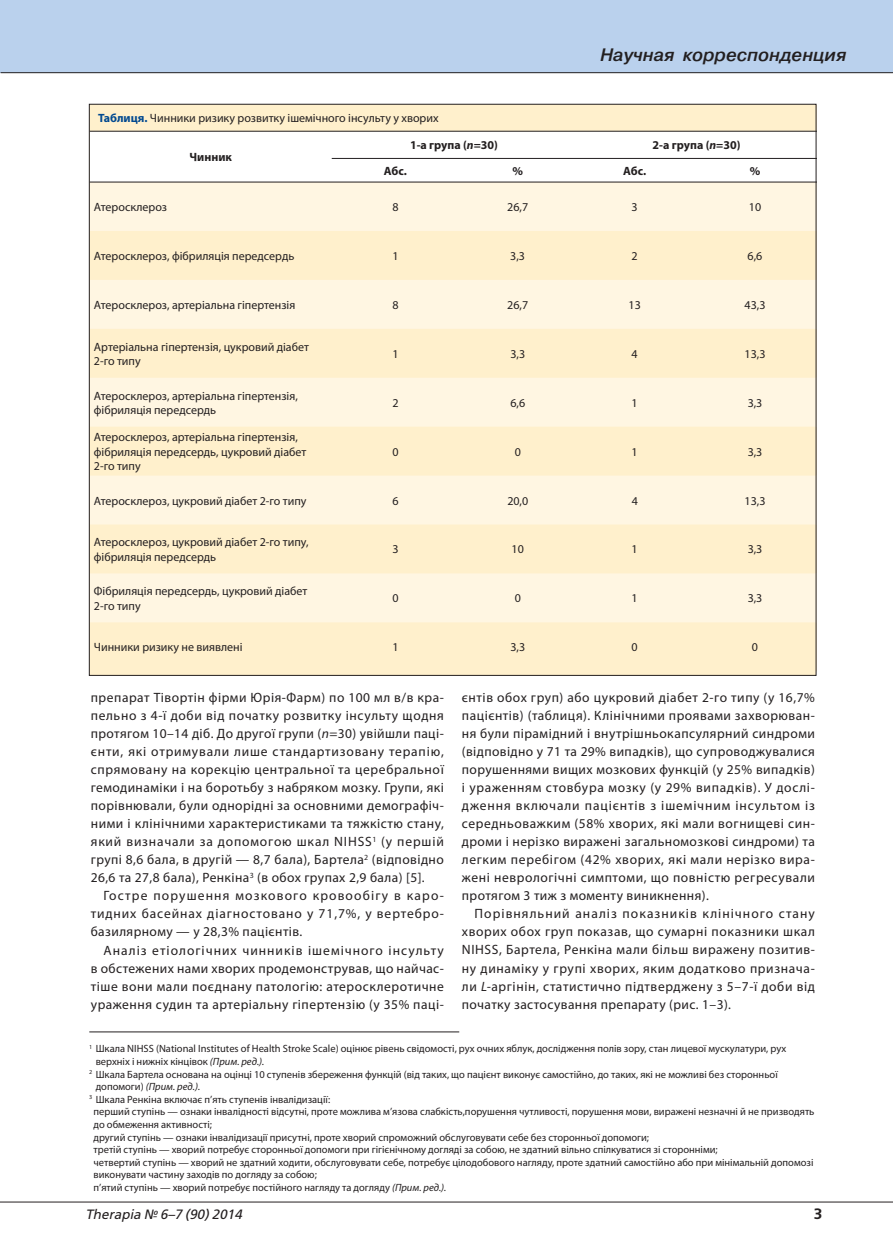
<style>
.page{position:relative;width:893px;height:1255px;background:#fff}
.page>*{position:absolute;margin:0;border:0;box-sizing:border-box;transform-origin:0 0}
.t1{font:italic 500 18px "Pragmatica";color:#231f20}
.t2{font:600 15px "Free Set";color:#231f20}
.t3{font:13.5px/18px "Myriad Pro";letter-spacing:.035em;color:#231f20;text-align:justify}
.t4{font:italic 13.5px "Free Set";color:#231f20}
.t5{font:12px/14.4px "Myriad Pro";color:#231f20}
.t6{font:700 12px "Myriad Pro";color:#231f20}
.t7{font:10.5px "Myriad Pro";color:#231f20}
.t8{font:italic 10.5px "Myriad Pro";color:#231f20}
.s1{font-weight:700;color:#004990}
.s2{font-style:italic}
.s3{font-style:normal}
</style>
<div class="page">
<div style="left:0;top:0;width:893px;height:72px;background:#bad1ed"></div>
<hr style="left:1px;top:72px;width:892px;height:1px;background:#231f20">
<hr style="left:0;top:1201px;width:893px;height:1px;background:#231f20">
<div style="left:91px;top:105px;width:726px;height:566px;background:#fff0cc"></div>
<svg style="left:91px;top:132px;width:726px;height:50px"></svg>
<svg style="left:91px;top:183px;width:726px;height:439px;background:#fef3d7"></svg>
<hr style="left:90px;top:131px;width:727px;height:1px;background:#231f20">
<hr style="left:332px;top:158px;width:485px;height:1px;background:#231f20">
<hr style="left:90px;top:182px;width:727px;height:1px;background:#231f20">
<hr style="left:89px;top:1031px;width:370px;height:1px;background:#231f20">
<h1 class="t1" style="left:600px;top:48px;width:248px">Научная корреспонденция</h1>
<p class="t5" style="left:98px;top:112px;width:342px"><span class="s1">Таблиця.</span> Чинники ризику розвитку ішемічного інсульту у хворих</p>
<p class="t6" style="left:190px;top:153px;width:44px">Чинник</p>
<p class="t6" style="left:410px;top:141px;width:89px">1-а група (<span class="s2">n=</span>30)</p>
<p class="t6" style="left:653px;top:141px;width:89px">2-а група (<span class="s2">n=</span>30)</p>
<p class="t6" style="left:384px;top:166px;width:25px">Абс.</p>
<p class="t6" style="left:512px;top:166px;width:12px">%</p>
<p class="t6" style="left:623px;top:166px;width:25px">Абс.</p>
<p class="t6" style="left:750px;top:166px;width:12px">%</p>
<p class="t5" style="left:94px;top:201px;width:75px">Атеросклероз</p>
<p class="t5" style="left:392px;top:201px;width:8px">8</p>
<p class="t5" style="left:507px;top:201px;width:22px">26,7</p>
<p class="t5" style="left:632px;top:201px;width:8px">3</p>
<p class="t5" style="left:749px;top:201px;width:14px">10</p>
<p class="t5" style="left:94px;top:250px;width:202px">Атеросклероз, фібриляція передсердь</p>
<p class="t5" style="left:392px;top:250px;width:8px">1</p>
<p class="t5" style="left:510px;top:250px;width:16px">3,3</p>
<p class="t5" style="left:632px;top:250px;width:8px">2</p>
<p class="t5" style="left:748px;top:250px;width:16px">6,6</p>
<p class="t5" style="left:94px;top:299px;width:203px">Атеросклероз, артеріальна гіпертензія</p>
<p class="t5" style="left:392px;top:299px;width:8px">8</p>
<p class="t5" style="left:507px;top:299px;width:22px">26,7</p>
<p class="t5" style="left:628px;top:299px;width:14px">13</p>
<p class="t5" style="left:745px;top:299px;width:22px">43,3</p>
<p class="t5" style="left:94px;top:340px;width:217px">Артеріальна гіпертензія, цукровий діабет<br>2-го типу</p>
<p class="t5" style="left:392px;top:348px;width:8px">1</p>
<p class="t5" style="left:510px;top:348px;width:16px">3,3</p>
<p class="t5" style="left:632px;top:348px;width:8px">4</p>
<p class="t5" style="left:745px;top:348px;width:22px">13,3</p>
<p class="t5" style="left:94px;top:389px;width:205px">Атеросклероз, артеріальна гіпертензія, фібриляція передсердь</p>
<p class="t5" style="left:392px;top:397px;width:8px">2</p>
<p class="t5" style="left:510px;top:397px;width:16px">6,6</p>
<p class="t5" style="left:632px;top:397px;width:8px">1</p>
<p class="t5" style="left:748px;top:397px;width:16px">3,3</p>
<p class="t5" style="left:94px;top:431px;width:214px">Атеросклероз, артеріальна гіпертензія, фібриляція передсердь, цукровий діабет<br>2-го типу</p>
<p class="t5" style="left:392px;top:445px;width:8px">0</p>
<p class="t5" style="left:515px;top:445px;width:8px">0</p>
<p class="t5" style="left:632px;top:445px;width:8px">1</p>
<p class="t5" style="left:748px;top:445px;width:16px">3,3</p>
<p class="t5" style="left:94px;top:494px;width:214px">Атеросклероз, цукровий діабет 2-го типу</p>
<p class="t5" style="left:392px;top:494px;width:8px">6</p>
<p class="t5" style="left:507px;top:494px;width:22px">20,0</p>
<p class="t5" style="left:632px;top:494px;width:8px">4</p>
<p class="t5" style="left:745px;top:494px;width:22px">13,3</p>
<p class="t5" style="left:94px;top:536px;width:216px">Атеросклероз, цукровий діабет 2-го типу, фібриляція передсердь</p>
<p class="t5" style="left:392px;top:543px;width:8px">3</p>
<p class="t5" style="left:512px;top:543px;width:14px">10</p>
<p class="t5" style="left:632px;top:543px;width:8px">1</p>
<p class="t5" style="left:748px;top:543px;width:16px">3,3</p>
<p class="t5" style="left:94px;top:585px;width:215px">Фібриляція передсердь, цукровий діабет<br>2-го типу</p>
<p class="t5" style="left:392px;top:592px;width:8px">0</p>
<p class="t5" style="left:515px;top:592px;width:8px">0</p>
<p class="t5" style="left:632px;top:592px;width:8px">1</p>
<p class="t5" style="left:748px;top:592px;width:16px">3,3</p>
<p class="t5" style="left:94px;top:641px;width:150px">Чинники ризику не виявлені</p>
<p class="t5" style="left:392px;top:641px;width:8px">1</p>
<p class="t5" style="left:510px;top:641px;width:16px">3,3</p>
<p class="t5" style="left:632px;top:641px;width:8px">0</p>
<p class="t5" style="left:752px;top:641px;width:8px">0</p>
<p class="t3" style="left:91px;top:690px;width:355px">препарат Тівортін фірми Юрія-Фарм) по 100 мл в/в кра&shy;пельно з 4-ї доби від початку розвитку інсульту щодня протягом 10–14 діб. До другої групи (<span class="s2">n</span>=30) увійшли паці&shy;єнти, які отримували лише стандартизовану терапію, спрямовану на корекцію центральної та церебральної гемодинаміки і на боротьбу з набряком мозку. Групи, які порівнювали, були однорідні за основними демографіч&shy;ними і клінічними характеристиками та тяжкістю стану, який визначали за допомогою шкал NIHSS<sup>1</sup> (у першій групі 8,6 бала, в другій — 8,7 бала), Бартела<sup>2</sup> (відповідно 26,6 та 27,8 бала), Ренкіна<sup>3</sup> (в обох групах 2,9 бала) [5].</p>
<p class="t3" style="left:91px;top:888px;width:355px;text-indent:13px">Гостре порушення мозкового кровообігу в каро&shy;тидних басейнах діагностовано у 71,7%, у вертебро&shy;базилярному — у 28,3% пацієнтів.</p>
<p class="t3" style="left:91px;top:942px;width:355px;text-indent:13px">Аналіз етіологічних чинників ішемічного інсульту в обстежених нами хворих продемонстрував, що найчас&shy;тіше вони мали поєднану патологію: атеросклеротичне ураження судин та артеріальну гіпертензію (у 35% паці-</p>
<p class="t3" style="left:462px;top:690px;width:355px">єнтів обох груп) або цукровий діабет 2-го типу (у 16,7% пацієнтів) (таблиця). Клінічними проявами захворюван&shy;ня були пірамідний і внутрішньокапсулярний синдроми (відповідно у 71 та 29% випадків), що супроводжувалися порушеннями вищих мозкових функцій (у 25% випадків) і ураженням стовбура мозку (у 29% випадків). У дослі&shy;дження включали пацієнтів з ішемічним інсультом із середньоважким (58% хворих, які мали вогнищеві син&shy;дроми і нерізко виражені загальномозкові синдроми) та легким перебігом (42% хворих, які мали нерізко вира&shy;жені неврологічні симптоми, що повністю регресували протягом 3 тиж з моменту виникнення).</p>
<p class="t3" style="left:462px;top:906px;width:355px;text-indent:13px">Порівняльний аналіз показників клінічного стану хворих обох груп показав, що сумарні показники шкал NIHSS, Бартела, Ренкіна мали більш виражену позитив&shy;ну динаміку у групі хворих, яким додатково признача&shy;ли <span class="s2">L-</span>аргінін, статистично підтверджену з 5–7-ї доби від початку застосування препарату (рис. 1–3).</p>
<p class="t7" style="left:89px;top:1044px;width:698px"><sup>1</sup> Шкала NIHSS (National Institutes of Health Stroke Scale) оцінює рівень свідомості, рух очних яблук, дослідження полів зору, стан лицевої мускулатури, рух</p>
<p class="t7" style="left:96px;top:1057px;width:170px">верхніх і нижніх кінцівок <span class="s2">(Прим. ред.).</span></p>
<p class="t7" style="left:89px;top:1069px;width:690px"><sup>2</sup> Шкала Бартела основана на оцінці 10 ступенів збереження функцій (від таких, що пацієнт виконує самостійно, до таких, які не можливі без сторонньої</p>
<p class="t8" style="left:96px;top:1082px;width:106px"><span class="s3">допомоги)</span> (Прим. ред.).</p>
<p class="t7" style="left:89px;top:1095px;width:242px"><sup>3</sup> Шкала Ренкіна включає п’ять ступенів інвалідизації:</p>
<p class="t7" style="left:94px;top:1107px;width:722px">перший ступінь — ознаки інвалідності відсутні, проте можлива м’язова слабкість,порушення чутливості, порушення мови, виражені незначні й не призводять</p>
<p class="t7" style="left:94px;top:1120px;width:120px">до обмеження активності;</p>
<p class="t7" style="left:94px;top:1132px;width:557px">другий ступінь — ознаки інвалідизації присутні, проте хворий спроможний обслуговувати себе без сторонньої допомоги;</p>
<p class="t7" style="left:94px;top:1145px;width:626px">третій ступінь — хворий потребує сторонньої допомоги при гігієнічному догляді за собою, не здатний вільно спілкуватися зі сторонніми;</p>
<p class="t7" style="left:94px;top:1158px;width:721px">четвертий ступінь — хворий не здатний ходити, обслуговувати себе, потребує цілодобового нагляду, проте здатний самостійно або при мінімальній допомозі</p>
<p class="t7" style="left:94px;top:1170px;width:225px">виконувати частину заходів по догляду за собою;</p>
<p class="t7" style="left:94px;top:1183px;width:354px">п’ятий ступінь — хворий потребує постійного нагляду та догляду <span class="s2">(Прим. ред.).</span></p>
<p class="t4" style="left:85px;top:1209px;width:158px">Therapia № 6–7 (90) 2014</p>
<p class="t2" style="left:813px;top:1208px;width:11px">3</p>
</div>
